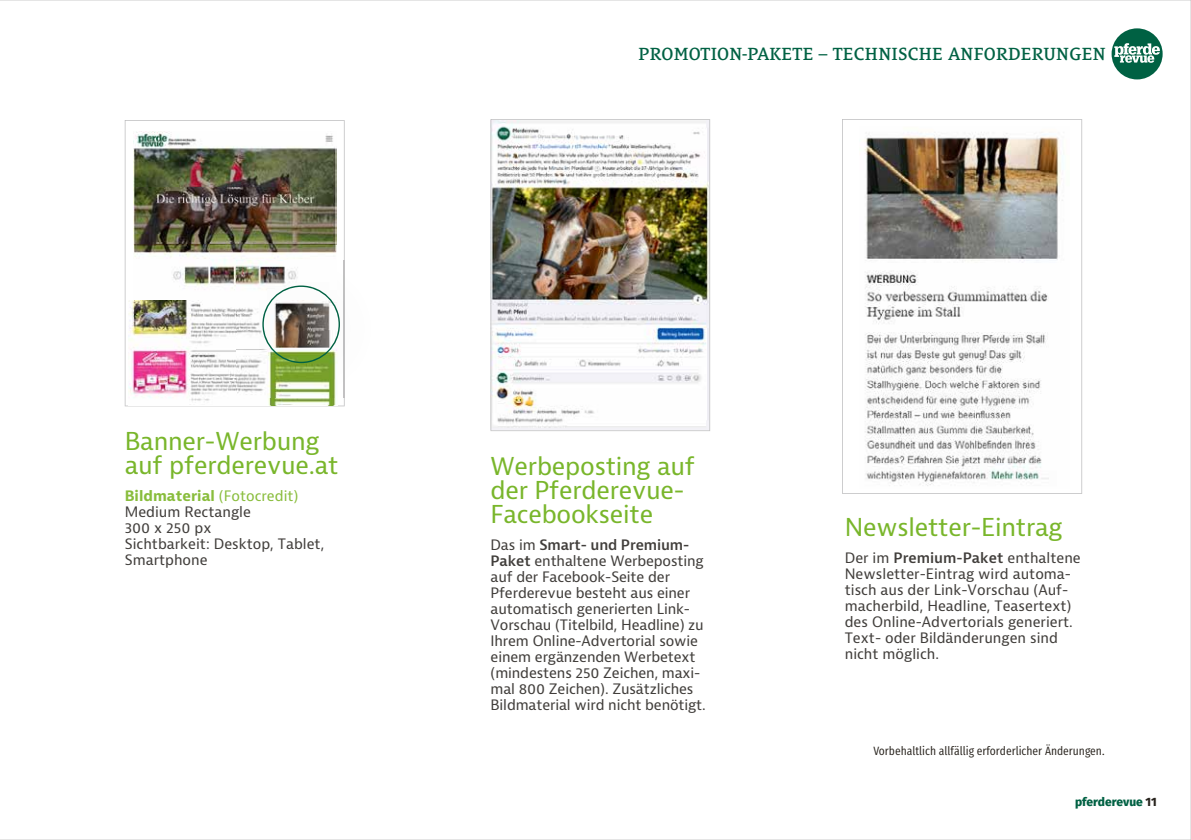
<style>
.page{position:relative;width:1191px;height:840px;background:#fff}
.page>*{position:absolute;margin:0;border:0;box-sizing:border-box;transform-origin:0 0}
.t1{font:24px/24px "Bernina Sans";letter-spacing:-.01em;color:#79b62b}
.t2{font:18px "Le Monde Courrier Std";letter-spacing:.01em;color:#006143}
.t3{font:14px/16px "Bernina Sans";letter-spacing:-.01em;color:#413e3b}
.t4{font:12px "Fira Sans Condensed";color:#28231d}
.t5{font:800 12px "Fira Sans";color:#006143}
.s1{font-weight:700;color:#89bd3c}
.s2{color:#89bd3c}
.s3{font-weight:600}
.s4{color:#28231d}
</style>
<div class="page">
<div style="left:1111px;top:28px;width:51px;height:51px;background:#006143;border-radius:50%"></div>
<svg style="left:1114px;top:43px;width:45px;height:20px"></svg>
<svg style="left:842px;top:119px;width:240px;height:374px"></svg>
<img style="left:859px;top:127px;width:210px;height:361px">
<img style="left:490px;top:119px;width:220px;height:312px">
<svg style="left:125px;top:120px;width:220px;height:286px"></svg>
<img style="left:134px;top:131px;width:202px;height:169px">
<img style="left:128px;top:300px;width:109px;height:52px">
<img style="left:128px;top:352px;width:140px;height:53px">
<img style="left:268px;top:397px;width:70px;height:8px">
<img style="left:128px;top:405px;width:210px;height:1px">
<img style="left:134px;top:300px;width:103px;height:30px">
<img style="left:336px;top:260px;width:8px;height:137px">
<img style="left:344px;top:260px;width:1px;height:137px">
<img style="left:237px;top:260px;width:99px;height:40px">
<img style="left:237px;top:300px;width:101px;height:97px">
<img style="left:262px;top:285px;width:78px;height:78px">
<h1 class="t1" style="left:125px;top:429px;width:215px">Banner-Werbung auf pferderevue.at</h1>
<p class="t3" style="left:125px;top:488px;width:201px"><span class="s1">Bildmaterial</span> <span class="s2">(Fotocredit)<br></span>Medium Rectangle<br>300 x 250 px<br>Sichtbarkeit: Desktop, Tablet,<br>Smartphone</p>
<p class="t2" style="left:638px;top:43px;width:469px">PROMOTION-PAKETE – TECHNISCHE ANFORDERUNGEN</p>
<h1 class="t1" style="left:490px;top:454px;width:206px">Werbeposting auf der Pferderevue-<br>Facebookseite</h1>
<p class="t3" style="left:490px;top:537px;width:217px">Das im <span class="s3">Smart- und Premium-<br>Paket</span> enthaltene Werbeposting auf der Facebook-Seite der<br>Pferderevue besteht aus einer automatisch generierten Link-<br>Vorschau (Titelbild, Headline) zu<br>Ihrem Online-Advertorial sowie einem ergänzenden Werbetext (mindestens 250 Zeichen, maxi&shy;mal 800 Zeichen). Zusätzliches<br>Bildmaterial wird nicht benötigt.</p>
<h1 class="t1" style="left:844px;top:515px;width:219px">Newsletter-Eintrag</h1>
<p class="t3" style="left:844px;top:550px;width:237px">Der im <span class="s3">Premium-Paket</span> enthaltene<br>Newsletter-Eintrag wird automa&shy;tisch aus der Link-Vorschau (Auf&shy;macherbild, Headline, Teasertext) des Online-Advertorials generiert.<br>Text- oder Bildänderungen sind nicht möglich.</p>
<p class="t4" style="left:873px;top:739px;width:233px">Vorbehaltlich allfällig erforderlicher Änderungen.</p>
<p class="t5" style="left:1075px;top:790px;width:83px">pferderevue <span class="s4">11</span></p>
</div>
